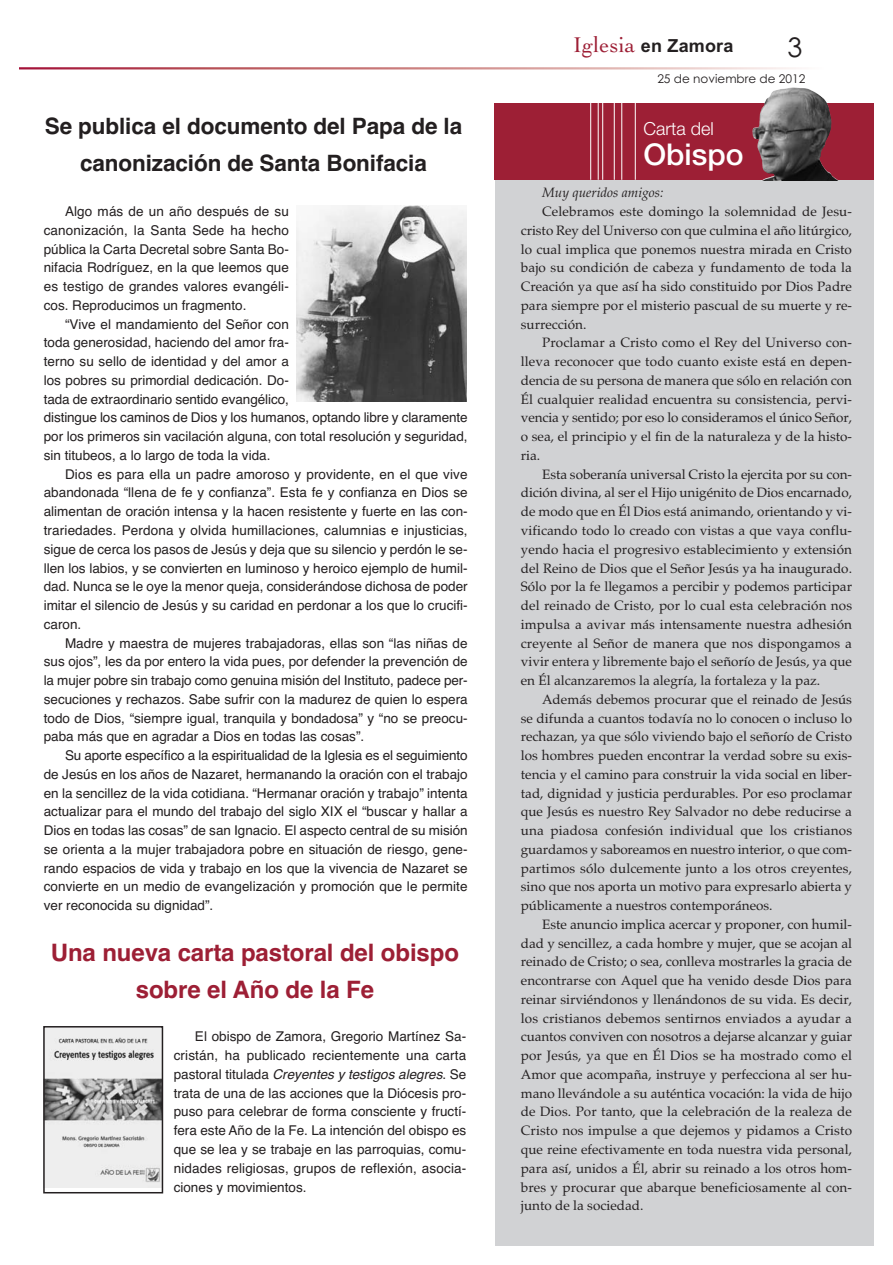
<style>
.page{position:relative;width:893px;height:1265px;background:#fff}
.page>*{position:absolute;margin:0;border:0;box-sizing:border-box;transform-origin:0 0}
.t1{font:500 30px "Helvetica Neue";color:#fff}
.t2{font:27px "Century Gothic";color:#231f20}
.t3{font:700 24px/37.5px "Helvetica";letter-spacing:-.005em;color:#9d1f35;text-align:center}
.t4{font:700 22.5px/37.5px "Helvetica";letter-spacing:-.005em;color:#231f20;text-align:center}
.t5{font:700 18px "Arial";letter-spacing:.01em;color:#231f20}
.t6{font:300 18px "Helvetica Neue";color:#fff}
.t7{font:13.5px/18.8px "Palatino";color:#231f20;text-align:justify}
.t8{font:13.5px/18.8px "Helvetica";color:#231f20;text-align:justify}
.t9{font:italic 13.5px "Palatino";color:#231f20}
.t10{font:12px "Century Gothic";color:#231f20}
.s1{font-style:italic}
.s2{font-family:"Cochin";font-weight:400;font-size:22.5px;color:#9d1f35}
</style>
<div class="page">
<img style="left:20px;top:67px;width:776px;height:2px">
<div style="left:495px;top:180px;width:378px;height:1065px;background:#d1d2d4"></div>
<svg style="left:494px;top:104px;width:379px;height:76px;background:#932a3c"></svg>
<hr style="left:590px;top:96px;width:1px;height:84px;background:#fff">
<hr style="left:598px;top:96px;width:1px;height:84px;background:#fff">
<hr style="left:614px;top:96px;width:1px;height:84px;background:#fff">
<hr style="left:602px;top:96px;width:1px;height:84px;background:#fff">
<hr style="left:621px;top:96px;width:1px;height:84px;background:#fff">
<hr style="left:635px;top:96px;width:1px;height:84px;background:#fff">
<img style="left:296px;top:205px;width:170px;height:196px">
<img style="left:46px;top:1029px;width:114px;height:158px">
<div style="left:43px;top:1026px;width:120px;height:167px;border:2px solid #231f20"></div>
<img style="left:756px;top:171px;width:83px;height:9px">
<h3 class="t4" style="left:45px;top:109px;width:419px">Se publica el documento del Papa de la canonización de Santa Bonifacia</h3>
<p class="t8" style="left:44px;top:203px;width:247px;text-indent:21px">Algo más de un año después de su canonización, la Santa Sede ha hecho pública la Carta Decretal sobre Santa Bo&shy;nifacia Rodríguez, en la que leemos que es testigo de grandes valores evangéli&shy;cos. Reproducimos un fragmento.</p>
<p class="t8" style="left:44px;top:316px;width:425px;text-align:left;text-indent:21px">“Vive el mandamiento del Señor con<br>toda generosidad, haciendo del amor fra-<br>terno su sello de identidad y del amor a<br>los pobres su primordial dedicación. Do-<br>tada de extraordinario sentido evangélico,<br>distingue los caminos de Dios y los humanos, optando libre y claramente por los primeros sin vacilación alguna, con total resolución y seguridad, sin titubeos, a lo largo de toda la vida.</p>
<p class="t8" style="left:44px;top:466px;width:425px;text-indent:21px">Dios es para ella un padre amoroso y providente, en el que vive abandonada “llena de fe y confianza”. Esta fe y confianza en Dios se alimentan de oración intensa y la hacen resistente y fuerte en las con&shy;trariedades. Perdona y olvida humillaciones, calumnias e injusticias, sigue de cerca los pasos de Jesús y deja que su silencio y perdón le se&shy;llen los labios, y se convierten en luminoso y heroico ejemplo de humil&shy;dad. Nunca se le oye la menor queja, considerándose dichosa de poder imitar el silencio de Jesús y su caridad en perdonar a los que lo crucifi&shy;caron.</p>
<p class="t8" style="left:44px;top:634px;width:425px;text-indent:21px">Madre y maestra de mujeres trabajadoras, ellas son “las niñas de sus ojos”, les da por entero la vida pues, por defender la prevención de la mujer pobre sin trabajo como genuina misión del Instituto, padece per&shy;secuciones y rechazos. Sabe sufrir con la madurez de quien lo espera todo de Dios, “siempre igual, tranquila y bondadosa” y “no se preocu&shy;paba más que en agradar a Dios en todas las cosas”.</p>
<p class="t8" style="left:44px;top:747px;width:425px;text-indent:21px">Su aporte específico a la espiritualidad de la Iglesia es el seguimiento de Jesús en los años de Nazaret, hermanando la oración con el trabajo en la sencillez de la vida cotidiana. “Hermanar oración y trabajo” intenta actualizar para el mundo del trabajo del siglo XIX el “buscar y hallar a Dios en todas las cosas” de san Ignacio. El aspecto central de su misión se orienta a la mujer trabajadora pobre en situación de riesgo, gene&shy;rando espacios de vida y trabajo en los que la vivencia de Nazaret se convierte en un medio de evangelización y promoción que le permite ver reconocida su dignidad”.</p>
<h3 class="t3" style="left:51px;top:936px;width:410px">Una nueva carta pastoral del obispo sobre el Año de la Fe</h3>
<p class="t8" style="left:174px;top:1028px;width:294px;text-indent:21px">El obispo de Zamora, Gregorio Martínez Sa&shy;cristán, ha publicado recientemente una carta p a s t o r a l t i t u l a d a <span class="s1">Creyentes y testigos alegres</span>. S e trata de una de las acciones que la Diócesis pro&shy;puso para celebrar de forma consciente y fructí&shy;fera este Año de la Fe. La intención del obispo es que se lea y se trabaje en las parroquias, comu&shy;nidades religiosas, grupos de reflexión, asocia&shy;ciones y movimientos.</p>
<h3 class="t5" style="left:573px;top:35px;width:162px"><span class="s2">Iglesia</span> en Zamora</h3>
<h2 class="t2" style="left:787px;top:37px;width:16px">3</h2>
<p class="t10" style="left:657px;top:75px;width:150px">25 de noviembre de 2012</p>
<h3 class="t6" style="left:643px;top:122px;width:72px">Carta del</h3>
<h1 class="t1" style="left:643px;top:143px;width:101px">Obispo</h1>
<p class="t9" style="left:542px;top:187px;width:123px">Muy queridos amigos:</p>
<p class="t7" style="left:521px;top:204px;width:333px;text-indent:21px">Celebramos este domingo la solemnidad de Jesu&shy;cristo Rey del Universo con que culmina el año litúrgico, lo cual implica que ponemos nuestra mirada en Cristo bajo su condición de cabeza y fundamento de toda la Creación ya que así ha sido constituido por Dios Padre para siempre por el misterio pascual de su muerte y re&shy;surrección.</p>
<p class="t7" style="left:521px;top:335px;width:333px;text-indent:21px">Proclamar a Cristo como el Rey del Universo con&shy;lleva reconocer que todo cuanto existe está en depen&shy;dencia de su persona de manera que sólo en relación con Él cualquier realidad encuentra su consistencia, pervi&shy;vencia y sentido; por eso lo consideramos el único Señor, o sea, el principio y el fin de la naturaleza y de la histo&shy;ria.</p>
<p class="t7" style="left:521px;top:466px;width:333px;text-indent:21px">Esta soberanía universal Cristo la ejercita por su con&shy;dición divina, al ser el Hijo unigénito de Dios encarnado, de modo que en Él Dios está animando, orientando y vi&shy;vificando todo lo creado con vistas a que vaya conflu&shy;yendo hacia el progresivo establecimiento y extensión del Reino de Dios que el Señor Jesús ya ha inaugurado.<br>Sólo por la fe llegamos a percibir y podemos participar del reinado de Cristo, por lo cual esta celebración nos impulsa a avivar más intensamente nuestra adhesión creyente al Señor de manera que nos dispongamos a vivir entera y libremente bajo el señorío de Jesús, ya que en Él alcanzaremos la alegría, la fortaleza y la paz.</p>
<p class="t7" style="left:521px;top:691px;width:333px;text-indent:21px">Además debemos procurar que el reinado de Jesús se difunda a cuantos todavía no lo conocen o incluso lo rechazan, ya que sólo viviendo bajo el señorío de Cristo los hombres pueden encontrar la verdad sobre su exis&shy;tencia y el camino para construir la vida social en liber&shy;tad, dignidad y justicia perdurables. Por eso proclamar que Jesús es nuestro Rey Salvador no debe reducirse a una piadosa confesión individual que los cristianos guardamos y saboreamos en nuestro interior, o que com&shy;partimos sólo dulcemente junto a los otros creyentes, sino que nos aporta un motivo para expresarlo abierta y públicamente a nuestros contemporáneos.</p>
<p class="t7" style="left:521px;top:916px;width:333px;text-indent:21px">Este anuncio implica acercar y proponer, con humil&shy;dad y sencillez, a cada hombre y mujer, que se acojan al reinado de Cristo; o sea, conlleva mostrarles la gracia de encontrarse con Aquel que ha venido desde Dios para reinar sirviéndonos y llenándonos de su vida. Es decir, los cristianos debemos sentirnos enviados a ayudar a cuantos conviven con nosotros a dejarse alcanzar y guiar por Jesús, ya que en Él Dios se ha mostrado como el Amor que acompaña, instruye y perfecciona al ser hu&shy;mano llevándole a su auténtica vocación: la vida de hijo de Dios. Por tanto, que la celebración de la realeza de Cristo nos impulse a que dejemos y pidamos a Cristo que reine efectivamente en toda nuestra vida personal, para así, unidos a Él, abrir su reinado a los otros hom&shy;bres y procurar que abarque beneficiosamente al con&shy;junto de la sociedad.</p>
</div>
